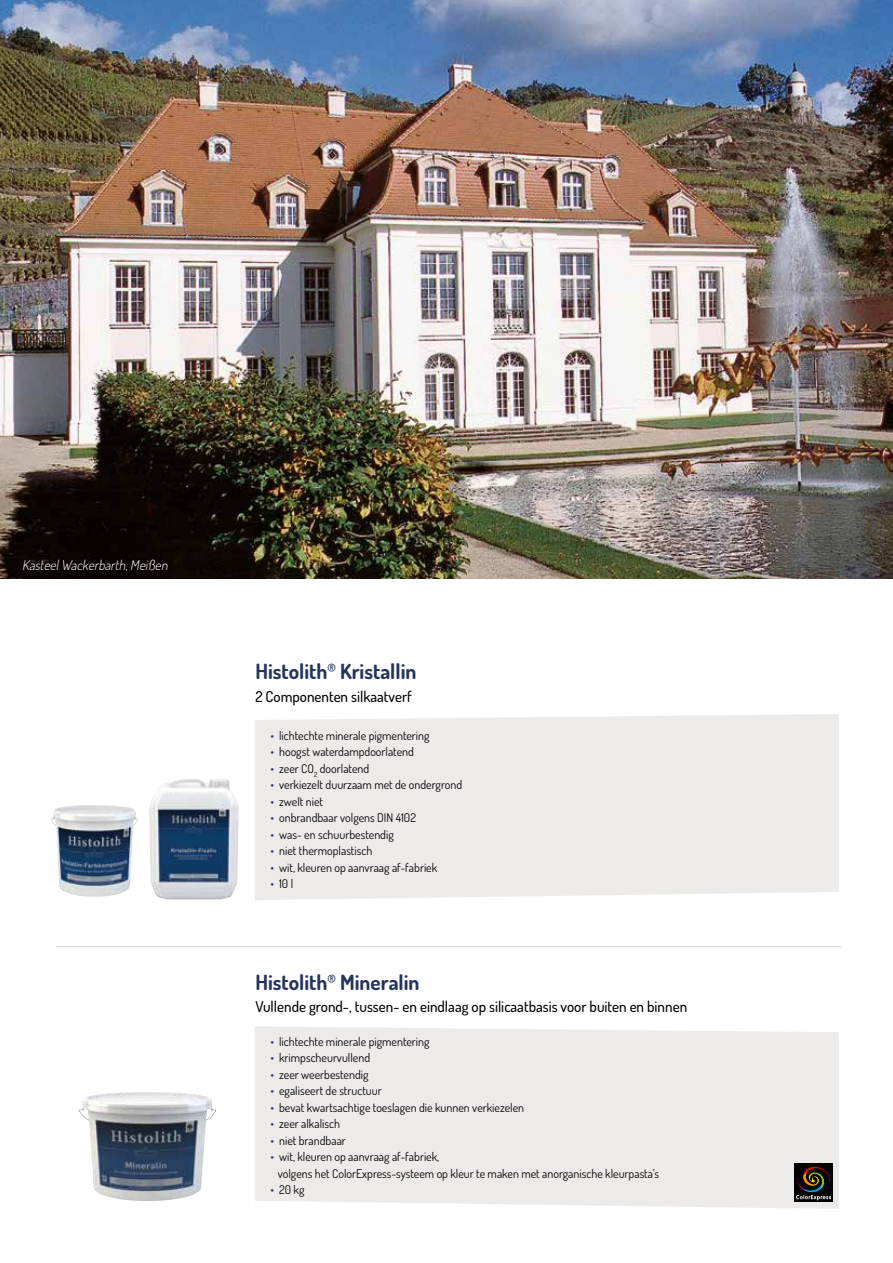
<style>
.page{position:relative;width:893px;height:1263px;background:#fff}
.page>*{position:absolute;margin:0;border:0;box-sizing:border-box;transform-origin:0 0}
.t1{font:700 21px "Dosis";color:#24345b}
.t2{font:500 15px "Dosis";color:#000}
.t3{font:italic 300 13.5px "Dosis";color:#fff}
.t4{font:12px/16.5px "Dosis";color:#000}
.s1{color:#24345b}
</style>
<div class="page">
<img style="left:149px;top:779px;width:90px;height:120px">
<img style="left:51px;top:805px;width:87px;height:92px">
<div style="left:255px;top:714px;width:584px;height:186px;background:#edeaea"></div>
<img style="left:79px;top:1092px;width:137px;height:109px">
<div style="left:255px;top:1026px;width:584px;height:183px;background:#edeaea"></div>
<hr style="left:56px;top:946px;width:785px;height:1px;background:#d0d1d0">
<img style="left:0;top:0;width:893px;height:578px">
<div style="left:794px;top:1163px;width:38px;height:38px;background:#000"></div>
<svg style="left:796px;top:1166px;width:35px;height:34px"></svg>
<p class="t3" style="left:22px;top:556px;width:150px">KasteelWackerbarth,Meißen</p>
<h1 class="t1" style="left:255px;top:658px;width:163px">Histolith<sup>®</sup> Kristallin</h1>
<p class="t2" style="left:255px;top:686px;width:158px">2 Componenten silkaatverf</p>
<p class="t4" style="left:271px;top:727px;width:161px"><span class="s1">•</span> lichtechte minerale pigmentering</p>
<p class="t4" style="left:271px;top:743px;width:145px"><span class="s1">•</span> hoogst waterdampdoorlatend</p>
<p class="t4" style="left:271px;top:760px;width:100px"><span class="s1">•</span> zeer CO<sub>2</sub> doorlatend</p>
<p class="t4" style="left:271px;top:776px;width:193px"><span class="s1">•</span> verkiezelt duurzaam met de ondergrond</p>
<p class="t4" style="left:271px;top:793px;width:54px"><span class="s1">•</span> zwelt niet</p>
<p class="t4" style="left:271px;top:809px;width:147px"><span class="s1">•</span> onbrandbaar volgens DIN 4102</p>
<p class="t4" style="left:271px;top:826px;width:125px"><span class="s1">•</span> was- en schuurbestendig</p>
<p class="t4" style="left:271px;top:842px;width:103px"><span class="s1">•</span> niet thermoplastisch</p>
<p class="t4" style="left:271px;top:859px;width:168px"><span class="s1">•</span> wit, kleuren op aanvraag af-fabriek</p>
<p class="t4" style="left:271px;top:875px;width:24px"><span class="s1">•</span> 10 l</p>
<h1 class="t1" style="left:255px;top:968px;width:166px">Histolith<sup>®</sup> Mineralin</h1>
<p class="t2" style="left:255px;top:997px;width:433px">Vullende grond-, tussen- en eindlaag op silicaatbasis voor buiten en binnen</p>
<p class="t4" style="left:271px;top:1033px;width:161px"><span class="s1">•</span> lichtechte minerale pigmentering</p>
<p class="t4" style="left:271px;top:1049px;width:101px"><span class="s1">•</span> krimpscheurvullend</p>
<p class="t4" style="left:271px;top:1066px;width:99px"><span class="s1">•</span> zeer weerbestendig</p>
<p class="t4" style="left:271px;top:1082px;width:113px"><span class="s1">•</span> egaliseert de structuur</p>
<p class="t4" style="left:271px;top:1099px;width:255px"><span class="s1">•</span> bevat kwartsachtige toeslagen die kunnen verkiezelen</p>
<p class="t4" style="left:271px;top:1115px;width:71px"><span class="s1">•</span> zeer alkalisch</p>
<p class="t4" style="left:271px;top:1132px;width:77px"><span class="s1">•</span> niet brandbaar</p>
<p class="t4" style="left:278px;top:1148px;width:383px;text-indent:-7px"><span class="s1">•</span> wit, kleuren op aanvraag af-fabriek,<br>volgens het ColorExpress-systeem op kleur te maken met anorganische kleurpasta’s</p>
<p class="t4" style="left:271px;top:1181px;width:35px"><span class="s1">•</span> 20 kg</p>
</div>
